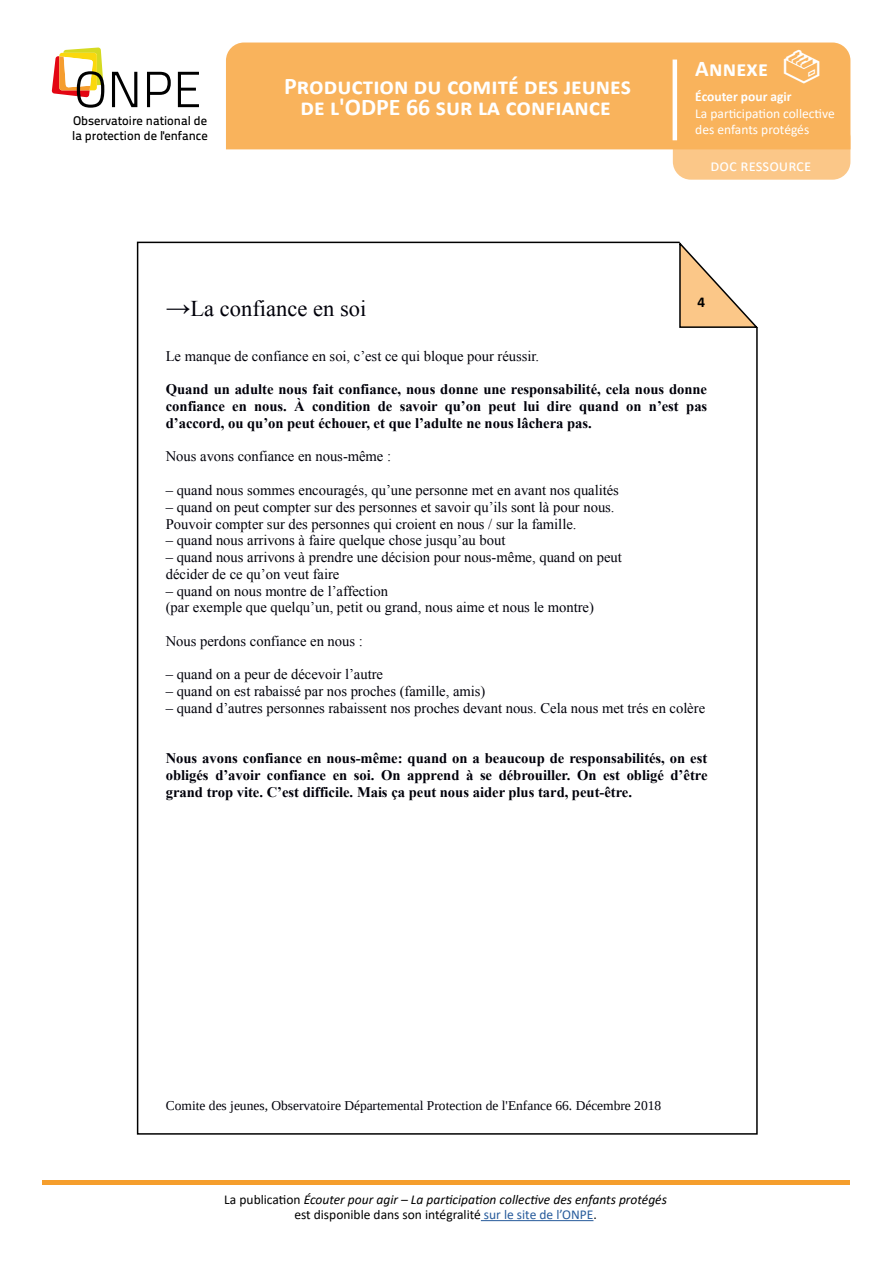
<style>
.page{position:relative;width:893px;height:1263px;background:#fff}
.page>*{position:absolute;margin:0;border:0;box-sizing:border-box;transform-origin:0 0}
.t1{font:50.7px "Titillium Text 14 L 250 wt";color:#000}
.t2{font:700 24px/21px "Calibri";color:#fff;text-align:center}
.t3{font:22.5px "Times New Roman";color:#00000a}
.t4{font:700 22.5px "Calibri";letter-spacing:.01em;color:#fff}
.t5{font:16.5px "Calibri";color:#fff}
.t6{font:700 15px "Calibri";color:#000}
.t7{font:14.7px/16.8px "Times New Roman";color:#00000a}
.t8{font:700 14.7px/16.8px "Times New Roman";color:#00000a;text-align:justify}
.t9{font:italic 13.5px/15px "Calibri";color:#000;text-align:center}
.t10{font:13.5px "Liberation Serif";color:#00000a}
.t11{font:13.5px/16.5px "Calibri";color:#fff}
.t12{font:700 13.5px "Calibri";color:#fff}
.t13{font:12.6px/15.1px "Titillium Text 14 L 600 wt";color:#000}
.s1{font-size:24.75px}
.s2{font-style:normal}
.s3{font-style:normal;color:#275b9b}
</style>
<div class="page">
<hr style="left:42px;top:1180px;width:808px;height:4px;background:#f59e2d">
<hr style="left:481px;top:1220px;width:112px;height:1px;background:#275b9b">
<div style="left:673px;top:120px;width:177px;height:60px;background:#fbc788;border-radius:18px"></div>
<svg style="left:52px;top:47px;width:51px;height:50px"></svg>
<div style="left:226px;top:43px;width:624px;height:106px;background:#f9b35c"></div>
<hr style="left:673px;top:60px;width:4px;height:80px;background:#fff">
<svg style="left:136px;top:241px;width:622px;height:894px"></svg>
<svg style="left:678px;top:241px;width:80px;height:88px"></svg>
<svg style="left:784px;top:50px;width:36px;height:34px"></svg>
<h1 class="t1" style="left:74px;top:59px;width:129px">ONPE</h1>
<h2 class="t2" style="left:284px;top:76px;width:348px">Production du comité des jeunes de l'ODPE 66 sur la confiance</h2>
<p class="t13" style="left:72px;top:113px;width:137px">Observatoire national de la protection de l'enfance</p>
<h3 class="t4" style="left:695px;top:53px;width:74px">Annexe</h3>
<p class="t12" style="left:695px;top:87px;width:98px">Écouter pour agir</p>
<p class="t11" style="left:695px;top:105px;width:141px">La participation collective des enfants protégés</p>
<p class="t5" style="left:710px;top:154px;width:102px">doc ressource</p>
<p class="t6" style="left:697px;top:291px;width:9px">4</p>
<h3 class="t3" style="left:166px;top:300px;width:202px"><span class="s1">→</span>La confiance en soi</h3>
<p class="t7" style="left:166px;top:349px;width:375px">Le manque de confiance en soi, c’est ce qui bloque pour réussir.</p>
<p class="t8" style="left:166px;top:381px;width:543px">Quand un adulte nous fait confiance, nous donne une responsabilité, cela nous donne confiance en nous. À condition de savoir qu’on peut lui dire quand on n’est pas d’accord, ou qu’on peut échouer, et que l’adulte ne nous lâchera pas.</p>
<p class="t7" style="left:166px;top:450px;width:227px">Nous avons confiance en nous-même :</p>
<p class="t7" style="left:166px;top:483px;width:455px">– quand nous sommes encouragés, qu’une personne met en avant nos qualités</p>
<p class="t7" style="left:166px;top:500px;width:450px">– quand on peut compter sur des personnes et savoir qu’ils sont là pour nous.<br>Pouvoir compter sur des personnes qui croient en nous / sur la famille.</p>
<p class="t7" style="left:166px;top:533px;width:341px">– quand nous arrivons à faire quelque chose jusqu’au bout</p>
<p class="t7" style="left:166px;top:550px;width:458px">– quand nous arrivons à prendre une décision pour nous-même, quand on peut décider de ce qu’on veut faire</p>
<p class="t7" style="left:166px;top:584px;width:430px">– quand on nous montre de l’affection<br>(par exemple que quelqu’un, petit ou grand, nous aime et nous le montre)</p>
<p class="t7" style="left:166px;top:634px;width:199px">Nous perdons confiance en nous :</p>
<p class="t7" style="left:166px;top:667px;width:219px">– quand on a peur de décevoir l’autre</p>
<p class="t7" style="left:166px;top:684px;width:321px">– quand on est rabaissé par nos proches (famille, amis)</p>
<p class="t7" style="left:166px;top:701px;width:541px">– quand d’autres personnes rabaissent nos proches devant nous. Cela nous met trés en colère</p>
<p class="t8" style="left:166px;top:750px;width:543px">Nous avons confiance en nous-même: quand on a beaucoup de responsabilités, on est obligés d’avoir confiance en soi. On apprend à se débrouiller. On est obligé d’être grand trop vite. C’est difficile. Mais ça peut nous aider plus tard, peut-être.</p>
<p class="t10" style="left:166px;top:1100px;width:497px">Comite des jeunes, Observatoire Départemental Protection de l'Enfance 66. Décembre 2018</p>
<p class="t9" style="left:224px;top:1191px;width:444px"><span class="s2">La publication</span> Écouter pour agir – La participation collective des enfants protégés <span class="s2">est disponible dans son intégralité</span> <span class="s3">sur le site de l’ONPE</span><span class="s2">.</span></p>
</div>
